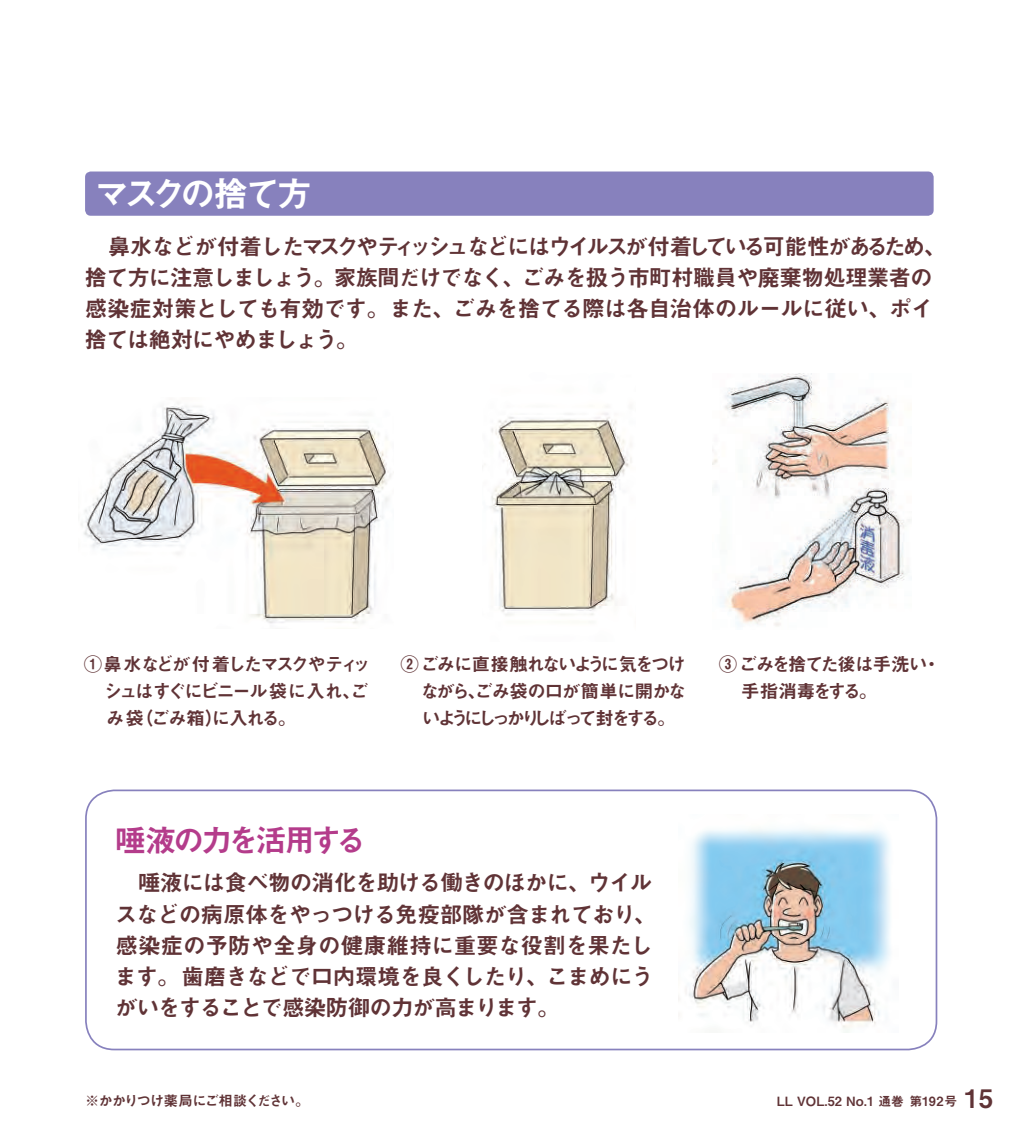
<style>
.page{position:relative;width:1021px;height:1134px;background:#fff}
.page>*{position:absolute;margin:0;border:0;box-sizing:border-box;transform-origin:0 0}
.t1{font:35.4px "Midashi Go Pro MB31";letter-spacing:-.145em;color:#fff}
.t2{font:31.2px "Midashi Go Pro MB31";letter-spacing:-.105em;color:#b43c8b}
.t3{font:22.6px/31.2px "Midashi Go Pro MB31";letter-spacing:-.055em;color:#603336}
.t4{font:18.4px/27px "Midashi Go Pro MB31";letter-spacing:-.105em;color:#603336;text-align:justify}
.t5{font:18.4px/27px "Midashi Go Pro MB31";letter-spacing:-.08em;color:#603336}
.t6{font:18.4px/27px "Midashi Go Pro MB31";letter-spacing:-.07em;color:#603336}
.t7{font:14.2px "Midashi Go Pro MB31";letter-spacing:-.08em;color:#603336}
.t8{font:12.8px "Midashi Go Pro MB31";color:#603336}
.s1{font-size:25.6px}
</style>
<div class="page">
<div style="left:85px;top:789px;width:852px;height:261px;border:2px solid #8781bd;border-radius:28px"></div>
<div style="left:85px;top:171px;width:848px;height:45px;background:#8781bd;border-radius:6px"></div>
<img style="left:81px;top:402px;width:310px;height:222px">
<img style="left:490px;top:406px;width:142px;height:210px">
<img style="left:712px;top:373px;width:199px;height:254px">
<img style="left:678px;top:829px;width:213px;height:203px">
<h1 class="t1" style="left:94px;top:166px;width:219px">マスクの捨て方</h1>
<p class="t3" style="left:85px;top:228px;width:863px">　鼻水などが付着したマスクやティッシュなどにはウイルスが付着している可能性があるため、捨て方に注意しましょう。家族間だけでなく、ごみを扱う市町村職員や廃棄物処理業者の感染症対策としても有効です。また、ごみを捨てる際は各自治体のルールに従い、ポイ捨ては絶対にやめましょう。</p>
<p class="t5" style="left:104px;top:648px;width:268px;text-indent:-20px">① 鼻水などが付着したマスクやティッシュはすぐにビニール袋に入れ、ごみ袋（ごみ箱）に入れる。</p>
<p class="t4" style="left:421px;top:648px;width:267px;text-indent:-20px">② ごみに直接触れないように気をつけながら、ごみ袋の口が簡単に開かないようにしっかりしばって封をする。</p>
<p class="t6" style="left:741px;top:648px;width:201px;text-indent:-22px">③ ごみを捨てた後は手洗い・手指消毒をする。</p>
<h2 class="t2" style="left:115px;top:815px;width:253px">唾液の力を活用する</h2>
<p class="t3" style="left:114px;top:865px;width:543px">　唾液には食べ物の消化を助ける働きのほかに、ウイルスなどの病原体をやっつける免疫部隊が含まれており、感染症の予防や全身の健康維持に重要な役割を果たします。歯磨きなどで口内環境を良くしたり、こまめにうがいをすることで感染防御の力が高まります。</p>
<p class="t7" style="left:85px;top:1089px;width:226px">※かかりつけ薬局にご相談ください。</p>
<p class="t8" style="left:776px;top:1091px;width:217px">LL VOL.52 No.1 通巻 第192号 <span class="s1">15</span></p>
</div>
